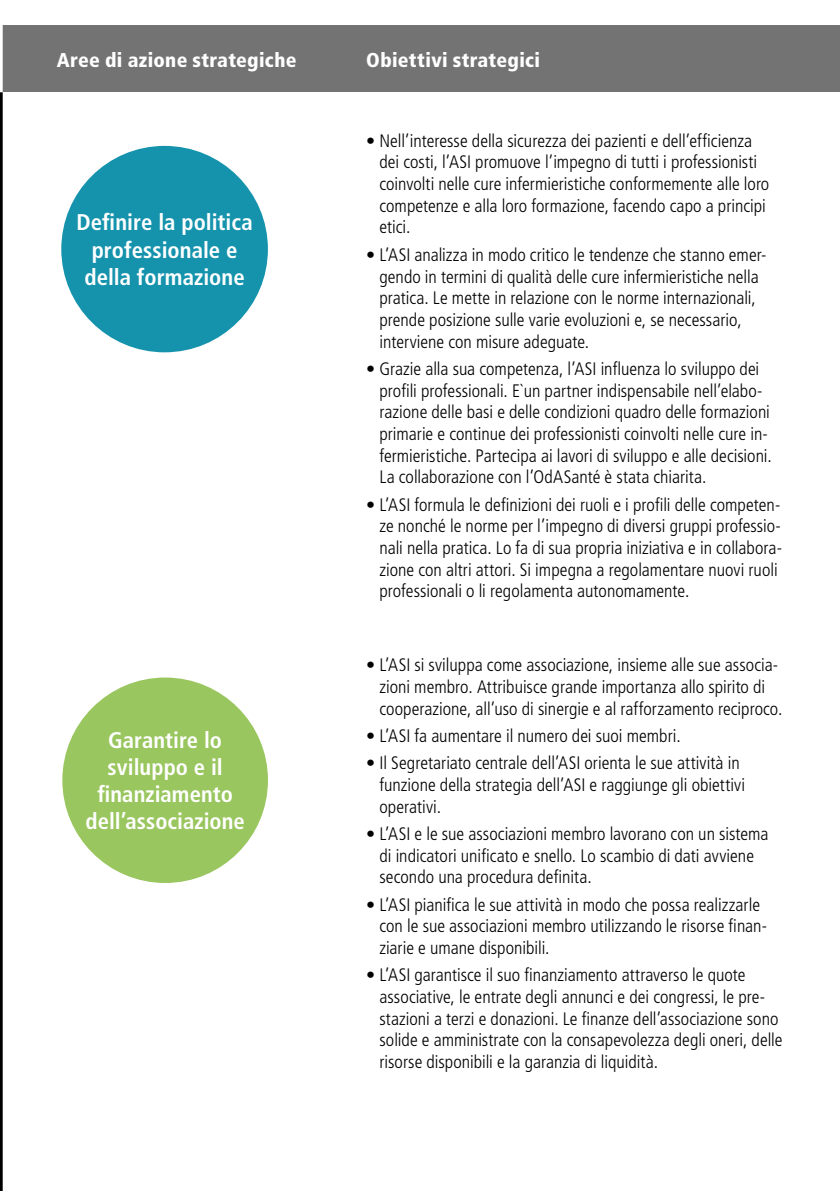
<style>
.page{position:relative;width:840px;height:1191px;background:#fff}
.page>*{position:absolute;margin:0;border:0;box-sizing:border-box;transform-origin:0 0}
.t1{font:700 condensed 22.6px/27px "Frutiger LT";color:#fff;text-align:center}
.t2{font:900 condensed 20px "Frutiger LT";letter-spacing:.015em;color:#fff}
.t3{font:300 condensed 18px/21.6px "Frutiger LT";color:#000}
</style>
<div class="page">
<div style="left:0;top:26px;width:839px;height:66px;background:#737373"></div>
<hr style="left:0;top:92px;width:3px;height:1099px;background:#000">
<hr style="left:0;top:0;width:3px;height:92px;background:#fff">
<div style="left:55px;top:140px;width:219px;height:219px;background:#1593ad;border-radius:50%"></div>
<div style="left:49px;top:133px;width:231px;height:232px;border:13px solid #fff;border-radius:50%"></div>
<div style="left:56px;top:671px;width:218px;height:218px;background:#99c65e;border-radius:50%"></div>
<div style="left:50px;top:665px;width:230px;height:230px;border:13px solid #fff;border-radius:50%"></div>
<p class="t2" style="left:57px;top:48px;width:241px">Aree di azione strategiche</p>
<p class="t2" style="left:366px;top:48px;width:175px">Obiettivi strategici</p>
<p class="t1" style="left:76px;top:209px;width:178px">Definire la politica professionale e della formazione</p>
<p class="t1" style="left:85px;top:727px;width:161px">Garantire lo sviluppo e il finanziamento dell’associazione</p>
<p class="t3" style="left:379px;top:130px;width:391px;text-indent:-13px">• Nell’interesse della sicurezza dei pazienti e dell’efficienza dei costi, l’ASI promuove l’impegno di tutti i professionisti coinvolti nelle cure infermieristiche conformemente alle loro competenze e alla loro formazione, facendo capo a principi etici.</p>
<p class="t3" style="left:379px;top:244px;width:388px;text-indent:-13px">• L’ASI analizza in modo critico le tendenze che stanno emer&shy;gendo in termini di qualità delle cure infermieristiche nella pratica. Le mette in relazione con le norme internazionali, prende posizione sulle varie evoluzioni e, se necessario, interviene con misure adeguate.</p>
<p class="t3" style="left:379px;top:358px;width:393px;text-indent:-13px">• Grazie alla sua competenza, l’ASI influenza lo sviluppo dei profili professionali. E`un partner indispensabile nell’elabo&shy;razione delle basi e delle condizioni quadro delle formazioni primarie e continue dei professionisti coinvolti nelle cure in&shy;fermieristiche. Partecipa ai lavori di sviluppo e alle decisioni.<br>La collaborazione con l’OdASanté è stata chiarita.</p>
<p class="t3" style="left:379px;top:494px;width:404px;text-indent:-13px">• L’ASI formula le definizioni dei ruoli e i profili delle competen&shy;ze nonché le norme per l’impegno di diversi gruppi professio&shy;nali nella pratica. Lo fa di sua propria iniziativa e in collabora&shy;zione con altri attori. Si impegna a regolamentare nuovi ruoli professionali o li regolamenta autonomamente.</p>
<p class="t3" style="left:379px;top:654px;width:404px;text-indent:-13px">• L’ASI si sviluppa come associazione, insieme alle sue associa&shy;zioni membro. Attribuisce grande importanza allo spirito di cooperazione, all’uso di sinergie e al rafforzamento reciproco.</p>
<p class="t3" style="left:366px;top:725px;width:316px">• L’ASI fa aumentare il numero dei suoi membri.</p>
<p class="t3" style="left:379px;top:752px;width:367px;text-indent:-13px">• Il Segretariato centrale dell’ASI orienta le sue attività in funzione della strategia dell’ASI e raggiunge gli obiettivi operativi.</p>
<p class="t3" style="left:379px;top:823px;width:390px;text-indent:-13px">• L’ASI e le sue associazioni membro lavorano con un sistema di indicatori unificato e snello. Lo scambio di dati avviene secondo una procedura definita.</p>
<p class="t3" style="left:379px;top:894px;width:389px;text-indent:-13px">• L’ASI pianifica le sue attività in modo che possa realizzarle con le sue associazioni membro utilizzando le risorse finan&shy;ziarie e umane disponibili.</p>
<p class="t3" style="left:379px;top:964px;width:404px;text-indent:-13px">• L’ASI garantisce il suo finanziamento attraverso le quote associative, le entrate degli annunci e dei congressi, le pre&shy;stazioni a terzi e donazioni. Le finanze dell’associazione sono solide e amministrate con la consapevolezza degli oneri, delle risorse disponibili e la garanzia di liquidità.</p>
</div>
